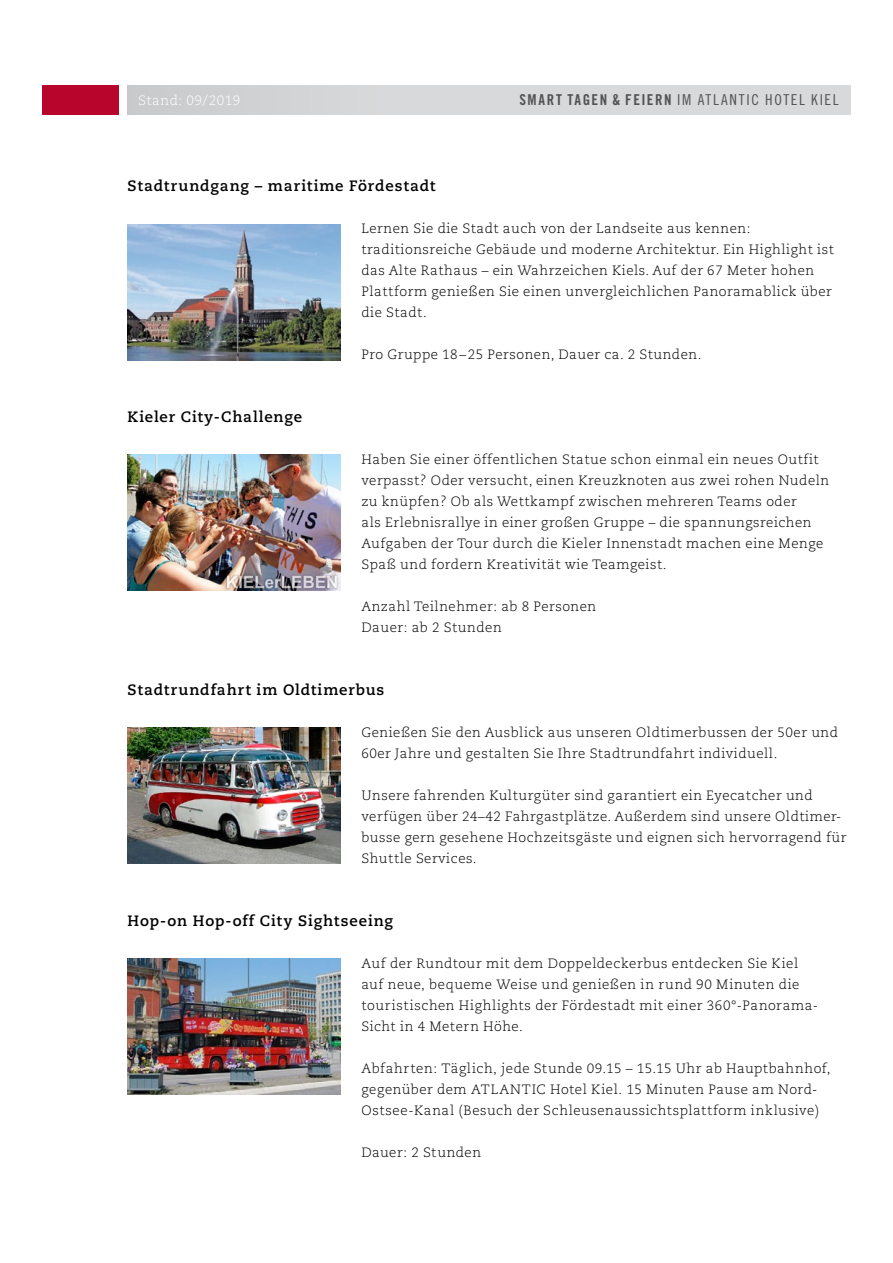
<style>
.page{position:relative;width:893px;height:1263px;background:#fff}
.page>*{position:absolute;margin:0;border:0;box-sizing:border-box;transform-origin:0 0}
.t1{font:700 15px "Caecilia";letter-spacing:.06em;color:#000}
.t2{font:15px "Trade Gothic Cond Eighteen";letter-spacing:.115em;color:#535355}
.t3{font:300 13.5px/21px "Caecilia";letter-spacing:.04em;color:#000}
.t4{font:300 13.5px "Caecilia";letter-spacing:.04em;color:#fff}
.s1{font-family:"Trade Gothic Bold Cond Twenty"}
</style>
<div class="page">
<div style="left:128px;top:85px;width:722px;height:30px;background:linear-gradient(to right,#cfd0d1,#dcdddd)"></div>
<div style="left:43px;top:85px;width:76px;height:30px;background:#b8052b"></div>
<img style="left:128px;top:224px;width:212px;height:136px">
<img style="left:128px;top:454px;width:212px;height:136px">
<img style="left:128px;top:727px;width:212px;height:136px">
<img style="left:128px;top:958px;width:212px;height:136px">
<p class="t4" style="left:138px;top:93px;width:104px">Stand: 09/2019</p>
<p class="t2" style="left:519px;top:91px;width:321px"><span class="s1">SMART TAGEN &amp; FEIERN</span> iM ATLANTIC Hotel KIEL</p>
<p class="t1" style="left:128px;top:177px;width:309px">Stadtrundgang – maritime Fördestadt</p>
<p class="t3" style="left:361px;top:218px;width:474px">Lernen Sie die Stadt auch von der Landseite aus kennen: traditionsreiche Gebäude und moderne Architektur. Ein Highlight ist das Alte Rathaus – ein Wahrzeichen Kiels. Auf der 67 Meter hohen Plattform genießen Sie einen unvergleichlichen Panoramablick über die Stadt.</p>
<p class="t3" style="left:361px;top:344px;width:342px">Pro Gruppe 18 – 25 Personen, Dauer ca. 2 Stunden.</p>
<p class="t1" style="left:128px;top:408px;width:176px">Kieler City-Challenge</p>
<p class="t3" style="left:361px;top:449px;width:469px">Haben Sie einer öffentlichen Statue schon einmal ein neues Outfit verpasst? Oder versucht, einen Kreuzknoten aus zwei rohen Nudeln zu knüpfen? Ob als Wettkampf zwischen mehreren Teams oder<br>als Erlebnisrallye in einer großen Gruppe – die spannungsreichen Aufgaben der Tour durch die Kieler Innenstadt machen eine Menge Spaß und fordern Kreativität wie Teamgeist.</p>
<p class="t3" style="left:361px;top:596px;width:236px">Anzahl Teilnehmer: ab 8 Personen<br>Dauer: ab 2 Stunden</p>
<p class="t1" style="left:128px;top:681px;width:258px">Stadtrundfahrt im Oldtimerbus</p>
<p class="t3" style="left:361px;top:722px;width:478px">Genießen Sie den Ausblick aus unseren Oldtimerbussen der 50er und<br>60er Jahre und gestalten Sie Ihre Stadtrundfahrt individuell.</p>
<p class="t3" style="left:361px;top:785px;width:487px">Unsere fahrenden Kulturgüter sind garantiert ein Eyecatcher und verfügen über 24–42 Fahrgastplätze. Außerdem sind unsere Oldtimer&shy;busse gern gesehene Hochzeitsgäste und eignen sich hervorragend für Shuttle Services.</p>
<p class="t1" style="left:128px;top:912px;width:267px">Hop-on Hop-off City Sightseeing</p>
<p class="t3" style="left:361px;top:953px;width:458px">Auf der Rundtour mit dem Doppeldeckerbus entdecken Sie Kiel auf neue, bequeme Weise und genießen in rund 90 Minuten die touristischen Highlights der Fördestadt mit einer 360°-Panorama-Sicht in 4 Metern Höhe.</p>
<p class="t3" style="left:361px;top:1058px;width:471px">Abfahrten: Täglich, jede Stunde 09.15 – 15.15 Uhr ab Hauptbahnhof, gegenüber dem ATLANTIC Hotel Kiel. 15 Minuten Pause am Nord-<br>Ostsee-Kanal (Besuch der Schleusenaussichtsplattform inklusive)</p>
<p class="t3" style="left:361px;top:1142px;width:121px">Dauer: 2 Stunden</p>
</div>
